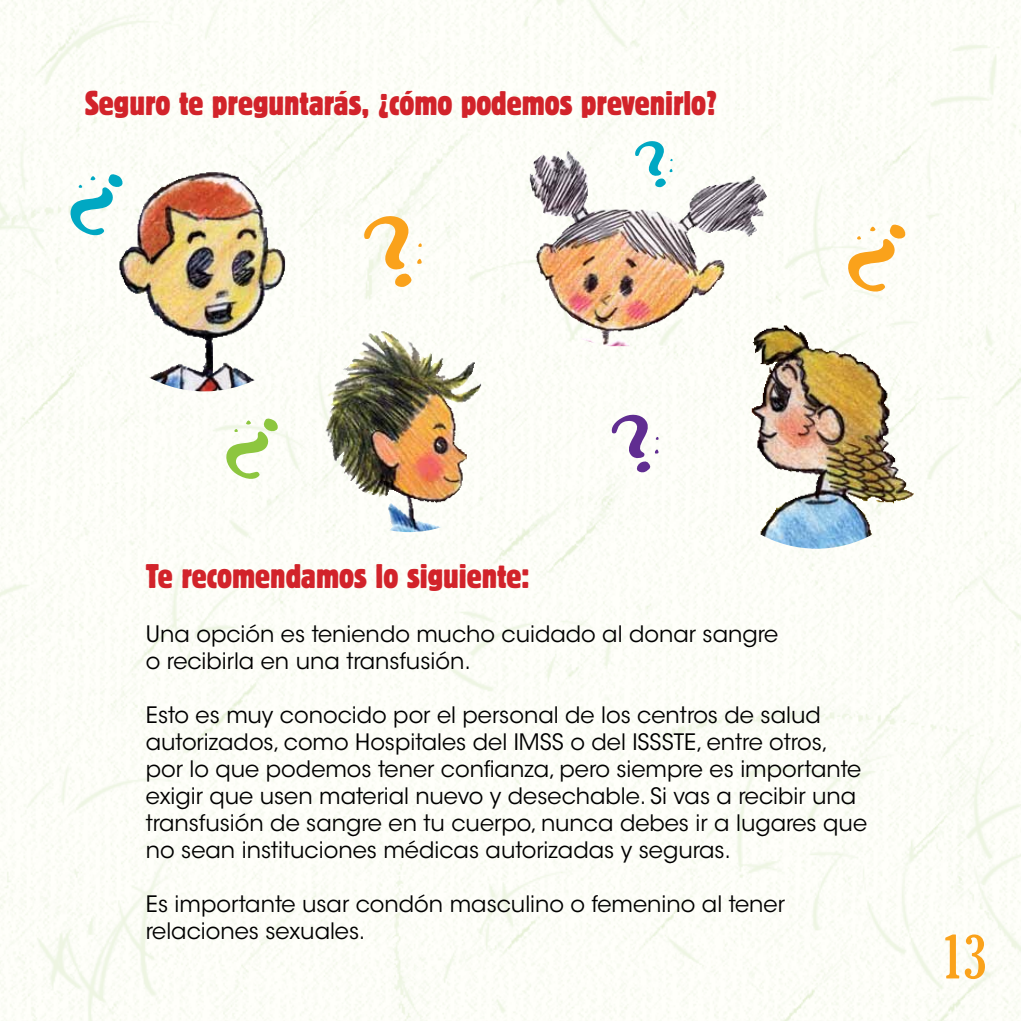
<style>
.page{position:relative;width:1021px;height:1021px;background:#fff}
.page>*{position:absolute;margin:0;border:0;box-sizing:border-box;transform-origin:0 0}
.t1{font:extra-condensed 60px "Gloucester";color:#faa21b}
.Subtitulo{font:condensed 36px "Block T";color:#d2232a}
.Texto_general_negro{font:22.5px/27px "ITC Avant Garde Std";color:#000}
</style>
<div class="page">
<img style="left:0;top:0;width:1020px;height:1020px">
<img style="left:530px;top:151px;width:194px;height:195px">
<img style="left:119px;top:172px;width:166px;height:219px">
<img style="left:751px;top:325px;width:162px;height:223px">
<img style="left:325px;top:331px;width:73px;height:166px">
<svg style="left:634px;top:140px;width:38px;height:47px"></svg>
<svg style="left:610px;top:413px;width:48px;height:60px"></svg>
<svg style="left:362px;top:214px;width:60px;height:73px"></svg>
<svg style="left:844px;top:223px;width:62px;height:71px"></svg>
<svg style="left:223px;top:417px;width:56px;height:64px"></svg>
<svg style="left:67px;top:173px;width:57px;height:64px"></svg>
<p class="Subtitulo" style="left:85px;top:84px;width:633px">Seguro te preguntarás, ¿cómo podemos prevenirlo?</p>
<p class="Subtitulo" style="left:146px;top:556px;width:385px">Te recomendamos lo siguiente:</p>
<p class="Texto_general_negro" style="left:146px;top:620px;width:634px">Una opción es teniendo mucho cuidado al donar sangre o recibirla en una transfusión.</p>
<p class="Texto_general_negro" style="left:146px;top:701px;width:722px">Esto es muy conocido por el personal de los centros de salud autorizados, como Hospitales del IMSS o del ISSSTE, entre otros, por lo que podemos tener confianza, pero siempre es importante exigir que usen material nuevo y desechable. Si vas a recibir una transfusión de sangre en tu cuerpo, nunca debes ir a lugares que no sean instituciones médicas autorizadas y seguras.</p>
<p class="Texto_general_negro" style="left:146px;top:890px;width:640px">Es importante usar condón masculino o femenino al tener relaciones sexuales.</p>
<h1 class="t1" style="left:940px;top:921px;width:48px">13</h1>
</div>
